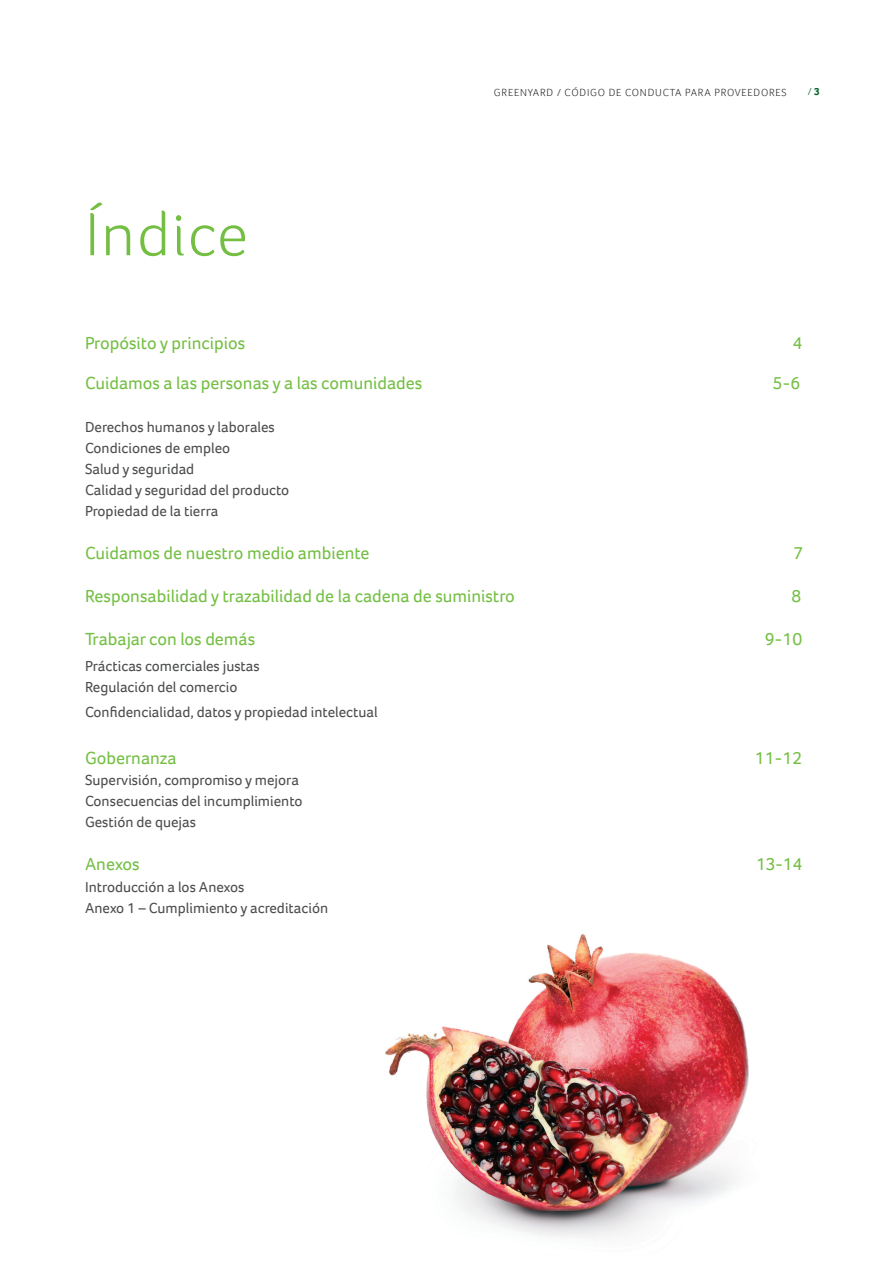
<style>
.page{position:relative;width:893px;height:1263px;background:#fff}
.page>*{position:absolute;margin:0;border:0;box-sizing:border-box;transform-origin:0 0}
.t1{font:300 63px "Foco";letter-spacing:.025em;color:#74bf43}
.t2{font:18px "Foco";color:#74bf43}
.t3{font:15px/21px "Foco";color:#4b4c4d}
.t4{font:300 10.5px "Foco";letter-spacing:.075em;color:#231f20}
.t5{font:300 10.5px "Foco";color:#016226}
.s1{font-weight:700}
</style>
<div class="page">
<img style="left:385px;top:934px;width:364px;height:304px">
<h1 class="t1" style="left:85px;top:192px;width:165px">Índice</h1>
<p class="t4" style="left:494px;top:85px;width:294px">GREENYARD / CÓDIGO DE CONDUCTA PARA PROVEEDORES</p>
<p class="t5" style="left:808px;top:84px;width:13px">/ <span class="s1">3</span></p>
<p class="t2" style="left:85px;top:331px;width:162px">Propósito y principios</p>
<p class="t2" style="left:792px;top:331px;width:11px">4</p>
<p class="t2" style="left:85px;top:371px;width:339px">Cuidamos a las personas y a las comunidades</p>
<p class="t2" style="left:773px;top:371px;width:29px">5-6</p>
<p class="t3" style="left:85px;top:416px;width:206px">Derechos humanos y laborales<br>Condiciones de empleo<br>Salud y seguridad<br>Calidad y seguridad del producto<br>Propiedad de la tierra</p>
<p class="t2" style="left:85px;top:541px;width:286px">Cuidamos de nuestro medio ambiente</p>
<p class="t2" style="left:794px;top:541px;width:11px">7</p>
<p class="t2" style="left:85px;top:584px;width:431px">Responsabilidad y trazabilidad de la cadena de suministro</p>
<p class="t2" style="left:791px;top:584px;width:11px">8</p>
<p class="t2" style="left:85px;top:627px;width:172px">Trabajar con los demás</p>
<p class="t2" style="left:765px;top:627px;width:39px">9-10</p>
<p class="t3" style="left:85px;top:655px;width:176px">Prácticas comerciales justas<br>Regulación del comercio</p>
<p class="t3" style="left:85px;top:701px;width:294px">Confidencialidad, datos y propiedad intelectual</p>
<p class="t2" style="left:85px;top:746px;width:93px">Gobernanza</p>
<p class="t2" style="left:755px;top:746px;width:49px">11-12</p>
<p class="t3" style="left:85px;top:770px;width:219px">Supervisión, compromiso y mejora<br>Consecuencias del incumplimiento<br>Gestión de quejas</p>
<p class="t2" style="left:85px;top:852px;width:56px">Anexos</p>
<p class="t2" style="left:756px;top:852px;width:47px">13-14</p>
<p class="t3" style="left:85px;top:876px;width:245px">Introducción a los Anexos<br>Anexo 1 – Cumplimiento y acreditación</p>
</div>
